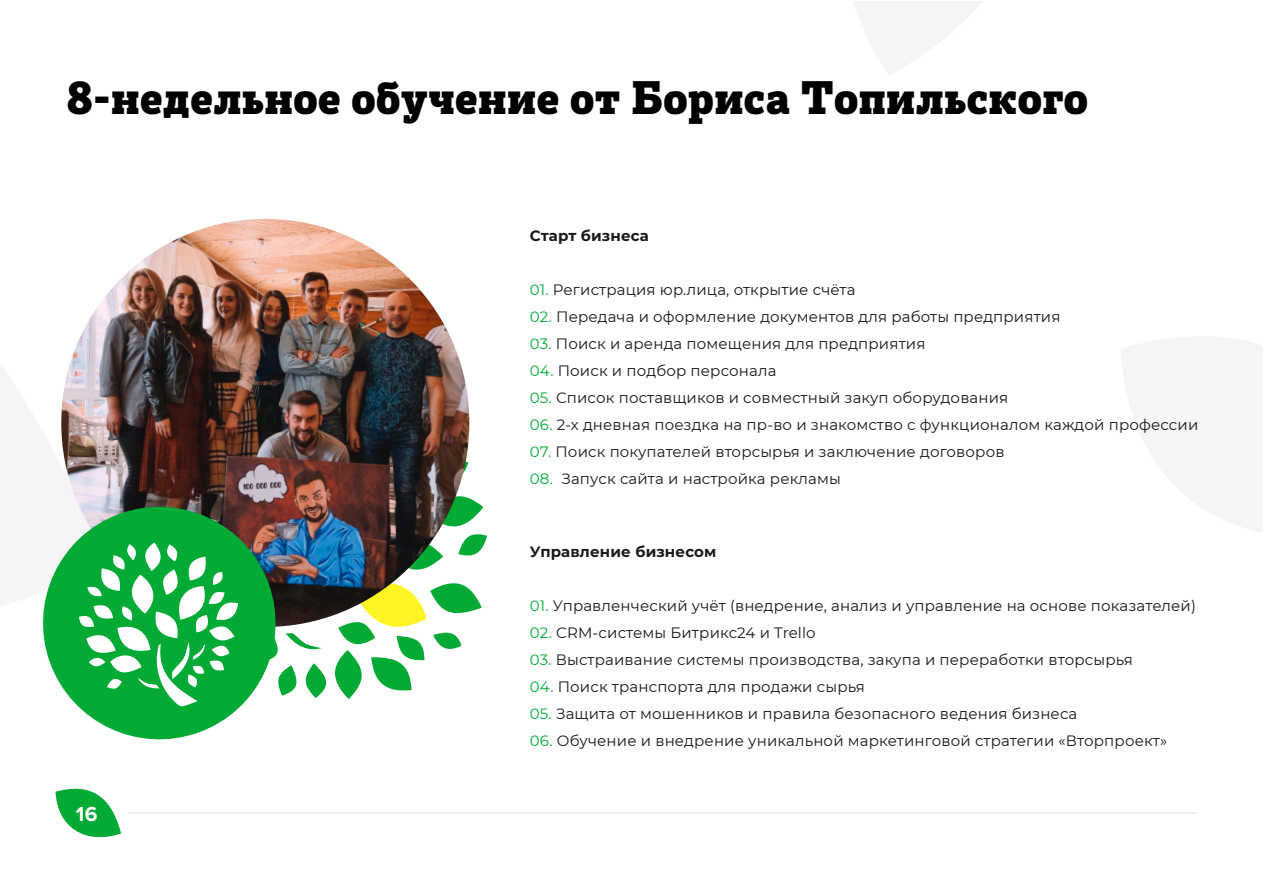
<style>
.page{position:relative;width:1263px;height:893px;background:#fff}
.page>*{position:absolute;margin:0;border:0;box-sizing:border-box;transform-origin:0 0}
.t1{font:45px "Posterizer KG";letter-spacing:.01em;color:#000}
.t2{font:700 21px "Proxima Nova";color:#fff}
.t3{font:15px "Montserrat";letter-spacing:.01em;color:#191919}
.t4{font:700 15px "Montserrat";letter-spacing:.01em;color:#191919}
.s1{color:#00aa35}
</style>
<div class="page">
<svg style="left:290px;top:502px;width:197px;height:197px"></svg>
<img style="left:61px;top:219px;width:415px;height:415px">
<svg style="left:43px;top:492px;width:247px;height:248px;fill:#00aa35"></svg>
<svg style="left:56px;top:788px;width:65px;height:50px"></svg>
<hr style="left:127px;top:813px;width:1070px;height:1px;background:#e1e1e1">
<h1 class="t1" style="left:67px;top:70px;width:1023px">8-недельное обучение от Бориса Топильского</h1>
<p class="t4" style="left:530px;top:225px;width:121px">Старт бизнеса</p>
<p class="t3" style="left:530px;top:280px;width:327px"><span class="s1">01.</span> Регистрация юр.лица, открытие счёта</p>
<p class="t3" style="left:530px;top:307px;width:532px"><span class="s1">02.</span> Передача и оформление документов для работы предприятия</p>
<p class="t3" style="left:530px;top:334px;width:397px"><span class="s1">03.</span> Поиск и аренда помещения для предприятия</p>
<p class="t3" style="left:530px;top:361px;width:248px"><span class="s1">04.</span> Поиск и подбор персонала</p>
<p class="t3" style="left:530px;top:388px;width:480px"><span class="s1">05.</span> Список поставщиков и совместный закуп оборудования</p>
<p class="t3" style="left:530px;top:415px;width:670px"><span class="s1">06.</span> 2-х дневная поездка на пр-во и знакомство с функционалом каждой профессии</p>
<p class="t3" style="left:530px;top:442px;width:476px"><span class="s1">07.</span> Поиск покупателей вторсырья и заключение договоров</p>
<p class="t3" style="left:530px;top:469px;width:313px"><span class="s1">08.</span> Запуск сайта и настройка рекламы</p>
<h2 class="t2" style="left:76px;top:801px;width:23px">16</h2>
<p class="t4" style="left:530px;top:541px;width:188px">Управление бизнесом</p>
<p class="t3" style="left:530px;top:595px;width:668px"><span class="s1">01.</span> Управленческий учёт (внедрение, анализ и управление на основе показателей)</p>
<p class="t3" style="left:530px;top:622px;width:287px"><span class="s1">02.</span> CRM-системы Битрикс24 и Trello</p>
<p class="t3" style="left:530px;top:649px;width:604px"><span class="s1">03.</span> Выстраивание системы производства, закупа и переработки вторсырья</p>
<p class="t3" style="left:530px;top:676px;width:336px"><span class="s1">04.</span> Поиск транспорта для продажи сырья</p>
<p class="t3" style="left:530px;top:703px;width:549px"><span class="s1">05.</span> Защита от мошенников и правила безопасного ведения бизнеса</p>
<p class="t3" style="left:530px;top:730px;width:639px"><span class="s1">06.</span> Обучение и внедрение уникальной маркетинговой стратегии «Вторпроект»</p>
</div>
